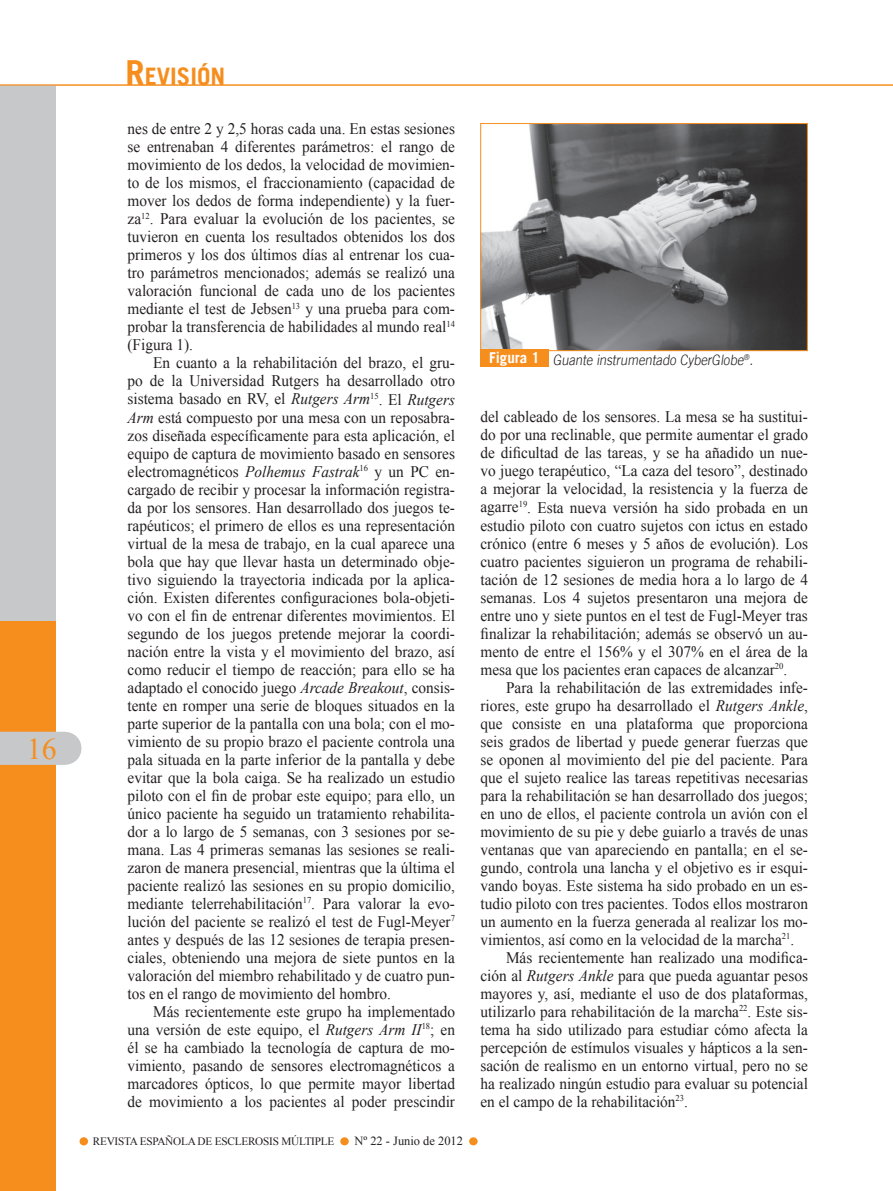
<style>
.page{position:relative;width:893px;height:1191px;background:#fff}
.page>*{position:absolute;margin:0;border:0;box-sizing:border-box;transform-origin:0 0}
.t1{font:30px "Times New Roman";color:#f68e1e}
.t2{font:700 24.15px "Trade Gothic";color:#f68e1e}
.t3{font:16.05px/18px "Times New Roman";color:#231f20;text-align:justify;scale:.95 1}
.t4{font:700 15px "Trade Gothic";color:#fff}
.t5{font:300 14.4px "Trade Gothic";color:#231f20;scale:.91 1}
.t6{font:12.45px "Times New Roman";color:#231f20}
.t7{font:11.25px "Times New Roman";letter-spacing:-.02em;color:#231f20}
.s1{font-size:34.5px}
.s2{font-style:italic}
</style>
<div class="page">
<div style="left:0;top:85px;width:56px;height:536px;background:#c7c8ca"></div>
<div style="left:0;top:621px;width:56px;height:570px;background:#f68e1e"></div>
<svg style="left:0;top:731px;width:82px;height:34px;background:#cacaca"></svg>
<div style="left:80px;top:1137px;width:8px;height:8px;background:#f68e1e;border-radius:50%"></div>
<div style="left:340px;top:1137px;width:9px;height:8px;background:#f68e1e;border-radius:50%"></div>
<div style="left:469px;top:1137px;width:9px;height:8px;background:#f68e1e;border-radius:50%"></div>
<hr style="left:0;top:85px;width:893px;height:1px;background:#f68e1e">
<img style="left:482px;top:123px;width:326px;height:228px">
<div style="left:480px;top:123px;width:327px;height:228px;border:1px solid #f68e1e"></div>
<div style="left:481px;top:350px;width:68px;height:17px;background:#f68e1e"></div>
<h1 class="t1" style="left:27px;top:728px;width:31px">16</h1>
<h2 class="t2" style="left:126px;top:61px;width:101px"><span class="s1">R</span>EVISIÓN</h2>
<p class="t3" style="left:128px;top:120px;width:346px">nes de entre 2 y 2,5 horas cada una. En estas sesiones se entrenaban 4 diferentes parámetros: el rango de movimiento de los dedos, la velocidad de movimien&shy;to de los mismos, el fraccionamiento (capacidad de mover los dedos de forma independiente) y la fuer&shy;za<sup>12</sup>. Para evaluar la evolución de los pacientes, se tuvieron en cuenta los resultados obtenidos los dos primeros y los dos últimos días al entrenar los cua&shy;tro parámetros mencionados; además se realizó una valoración funcional de cada uno de los pacientes mediante el test de Jebsen<sup>13</sup> y una prueba para com&shy;probar la transferencia de habilidades al mundo real<sup>14 </sup>(Figura 1).</p>
<p class="t3" style="left:128px;top:354px;width:346px;text-indent:26px">En cuanto a la rehabilitación del brazo, el gru&shy;po de la Universidad Rutgers ha desarrollado otro sistema basado en RV, el <span class="s2">Rutgers Arm</span><sup>15</sup>. El <span class="s2">Rutgers Arm</span> está compuesto por una mesa con un reposabra&shy;zos diseñada específicamente para esta aplicación, el equipo de captura de movimiento basado en sensores electromagnéticos <span class="s2">Polhemus Fastrak</span><sup>16</sup> y un PC en&shy;cargado de recibir y procesar la información registra&shy;da por los sensores. Han desarrollado dos juegos te&shy;rapéuticos; el primero de ellos es una representación virtual de la mesa de trabajo, en la cual aparece una bola que hay que llevar hasta un determinado obje&shy;tivo siguiendo la trayectoria indicada por la aplica&shy;ción. Existen diferentes configuraciones bola-objeti&shy;vo con el fin de entrenar diferentes movimientos. El segundo de los juegos pretende mejorar la coordi&shy;nación entre la vista y el movimiento del brazo, así como reducir el tiempo de reacción; para ello se ha adaptado el conocido juego <span class="s2">Arcade Breakout</span>, consis&shy;tente en romper una serie de bloques situados en la parte superior de la pantalla con una bola; con el mo&shy;vimiento de su propio brazo el paciente controla una pala situada en la parte inferior de la pantalla y debe evitar que la bola caiga. Se ha realizado un estudio piloto con el fin de probar este equipo; para ello, un único paciente ha seguido un tratamiento rehabilita&shy;dor a lo largo de 5 semanas, con 3 sesiones por se&shy;mana. Las 4 primeras semanas las sesiones se reali&shy;zaron de manera presencial, mientras que la última el paciente realizó las sesiones en su propio domicilio, mediante telerrehabilitación<sup>17</sup>. Para valorar la evo&shy;lución del paciente se realizó el test de Fugl-Meyer<sup>7 </sup>antes y después de las 12 sesiones de terapia presen&shy;ciales, obteniendo una mejora de siete puntos en la valoración del miembro rehabilitado y de cuatro pun&shy;tos en el rango de movimiento del hombro.</p>
<p class="t3" style="left:128px;top:1002px;width:346px;text-indent:26px">Más recientemente este grupo ha implementado una versión de este equipo, el <span class="s2">Rutgers Arm II</span><sup>18</sup>; en él se ha cambiado la tecnología de captura de mo&shy;vimiento, pasando de sensores electromagnéticos a marcadores ópticos, lo que permite mayor libertad de movimiento a los pacientes al poder prescindir</p>
<p class="t7" style="left:93px;top:1133px;width:243px">REVISTA ESPAÑOLA DE ESCLEROSIS MÚLTIPLE</p>
<p class="t6" style="left:354px;top:1132px;width:110px">Nº 22 - Junio de 2012</p>
<p class="t4" style="left:489px;top:348px;width:52px">Figura 1</p>
<p class="t5" style="left:553px;top:351px;width:224px">Guante instrumentado CyberGlobe<sup>®</sup>.</p>
<p class="t3" style="left:480px;top:408px;width:346px">del cableado de los sensores. La mesa se ha sustitui&shy;do por una reclinable, que permite aumentar el grado de dificultad de las tareas, y se ha añadido un nue&shy;vo juego terapéutico, “La caza del tesoro”, destinado a mejorar la velocidad, la resistencia y la fuerza de agarre<sup>19</sup>. Esta nueva versión ha sido probada en un estudio piloto con cuatro sujetos con ictus en estado crónico (entre 6 meses y 5 años de evolución). Los cuatro pacientes siguieron un programa de rehabili&shy;tación de 12 sesiones de media hora a lo largo de 4 semanas. Los 4 sujetos presentaron una mejora de entre uno y siete puntos en el test de Fugl-Meyer tras finalizar la rehabilitación; además se observó un au&shy;mento de entre el 156% y el 307% en el área de la mesa que los pacientes eran capaces de alcanzar<sup>20</sup>.</p>
<p class="t3" style="left:506px;top:678px;width:319px">Para la rehabilitación de las extremidades infe-</p>
<p class="t3" style="left:480px;top:696px;width:346px">riores, este grupo ha desarrollado el <span class="s2">Rutgers Ankle</span>,</p>
<p class="t3" style="left:480px;top:714px;width:346px">que consiste en una plataforma que proporciona</p>
<p class="t3" style="left:480px;top:732px;width:346px">seis grados de libertad y puede generar fuerzas que</p>
<p class="t3" style="left:480px;top:750px;width:346px">se oponen al movimiento del pie del paciente. Para</p>
<p class="t3" style="left:480px;top:768px;width:346px">que el sujeto realice las tareas repetitivas necesarias</p>
<p class="t3" style="left:480px;top:786px;width:346px">para la rehabilitación se han desarrollado dos juegos;</p>
<p class="t3" style="left:480px;top:804px;width:346px">en uno de ellos, el paciente controla un avión con el</p>
<p class="t3" style="left:480px;top:822px;width:346px">movimiento de su pie y debe guiarlo a través de unas</p>
<p class="t3" style="left:480px;top:840px;width:346px">ventanas que van apareciendo en pantalla; en el se-</p>
<p class="t3" style="left:480px;top:858px;width:346px">gundo, controla una lancha y el objetivo es ir esqui-</p>
<p class="t3" style="left:480px;top:876px;width:346px">vando boyas. Este sistema ha sido probado en un es-</p>
<p class="t3" style="left:480px;top:894px;width:346px">tudio piloto con tres pacientes. Todos ellos mostraron</p>
<p class="t3" style="left:480px;top:912px;width:346px">un aumento en la fuerza generada al realizar los mo-</p>
<p class="t3" style="left:480px;top:930px;width:332px">vimientos, así como en la velocidad de la marcha<sup>21</sup>.</p>
<p class="t3" style="left:506px;top:948px;width:319px">Más recientemente han realizado una modifica-</p>
<p class="t3" style="left:480px;top:966px;width:346px">ción al <span class="s2">Rutgers Ankle</span> para que pueda aguantar pesos</p>
<p class="t3" style="left:480px;top:984px;width:346px">mayores y, así, mediante el uso de dos plataformas,</p>
<p class="t3" style="left:480px;top:1002px;width:346px">utilizarlo para rehabilitación de la marcha<sup>22</sup>. Este sis-</p>
<p class="t3" style="left:480px;top:1020px;width:346px">tema ha sido utilizado para estudiar cómo afecta la</p>
<p class="t3" style="left:480px;top:1038px;width:346px">percepción de estímulos visuales y hápticos a la sen-</p>
<p class="t3" style="left:480px;top:1056px;width:346px">sación de realismo en un entorno virtual, pero no se</p>
<p class="t3" style="left:480px;top:1074px;width:346px">ha realizado ningún estudio para evaluar su potencial</p>
<p class="t3" style="left:480px;top:1092px;width:220px">en el campo de la rehabilitación<sup>23</sup>.</p>
</div>
